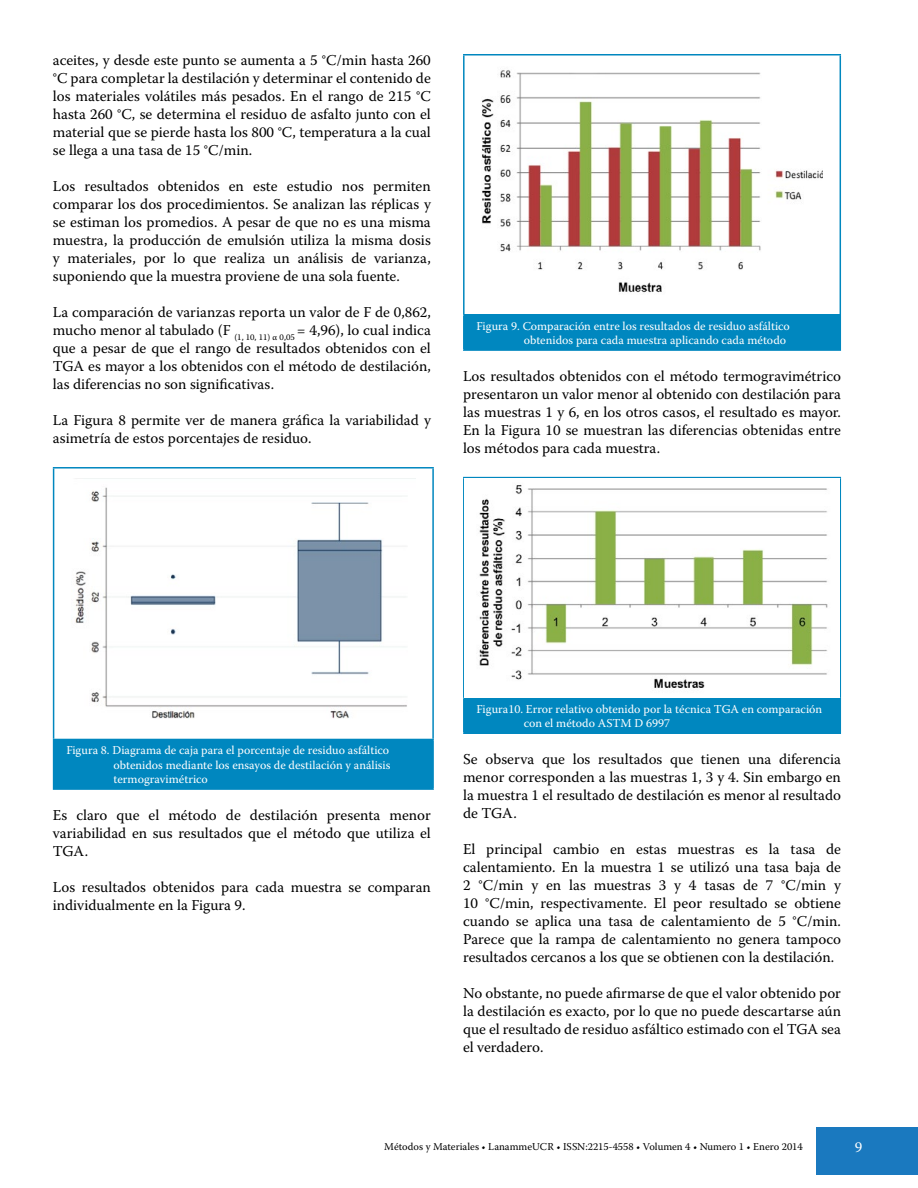
<style>
.page{position:relative;width:918px;height:1188px;background:#fff}
.page>*{position:absolute;margin:0;border:0;box-sizing:border-box;transform-origin:0 0}
.t1{font:15px/18px "Warnock Pro";color:#000;text-align:justify}
.t2{font:15px "Warnock Pro";color:#fff}
.t3{font:12px/14.4px "Warnock Pro";color:#fff}
.t4{font:10.5px "Warnock Pro";color:#000}
</style>
<div class="page">
<div style="left:816px;top:1127px;width:102px;height:47px;background:#1a79bf"></div>
<div style="left:54px;top:739px;width:379px;height:50px;background:#0087bf"></div>
<hr style="left:53px;top:739px;width:381px;height:1px;background:#0087bf">
<hr style="left:53px;top:740px;width:1px;height:48px;background:#0087bf">
<hr style="left:432px;top:740px;width:2px;height:48px;background:#0087bf">
<hr style="left:53px;top:788px;width:381px;height:2px;background:#0087bf">
<hr style="left:53px;top:467px;width:381px;height:2px;background:#0087bf">
<hr style="left:53px;top:469px;width:1px;height:270px;background:#0087bf">
<hr style="left:432px;top:469px;width:2px;height:270px;background:#0087bf">
<img style="left:75px;top:487px;width:332px;height:232px">
<div style="left:464px;top:315px;width:376px;height:35px;background:#0087bf"></div>
<hr style="left:463px;top:314px;width:378px;height:2px;background:#0087bf">
<hr style="left:463px;top:316px;width:2px;height:33px;background:#0087bf">
<hr style="left:840px;top:316px;width:1px;height:33px;background:#0087bf">
<hr style="left:463px;top:349px;width:378px;height:2px;background:#0087bf">
<hr style="left:463px;top:54px;width:378px;height:2px;background:#0087bf">
<hr style="left:463px;top:56px;width:2px;height:258px;background:#0087bf">
<hr style="left:840px;top:56px;width:1px;height:258px;background:#0087bf">
<img style="left:482px;top:70px;width:340px;height:223px">
<div style="left:464px;top:698px;width:376px;height:35px;background:#0087bf"></div>
<hr style="left:463px;top:697px;width:378px;height:2px;background:#0087bf">
<hr style="left:463px;top:699px;width:2px;height:33px;background:#0087bf">
<hr style="left:840px;top:699px;width:1px;height:33px;background:#0087bf">
<hr style="left:463px;top:732px;width:378px;height:2px;background:#0087bf">
<hr style="left:463px;top:477px;width:378px;height:1px;background:#0087bf">
<hr style="left:463px;top:478px;width:2px;height:219px;background:#0087bf">
<hr style="left:840px;top:478px;width:1px;height:219px;background:#0087bf">
<img style="left:479px;top:484px;width:349px;height:204px">
<p class="t1" style="left:53px;top:51px;width:380px">aceites, y desde este punto se aumenta a 5 °C/min hasta 260 °C para completar la destilación y determinar el contenido de los materiales volátiles más pesados. En el rango de 215 °C hasta 260 °C, se determina el residuo de asfalto junto con el material que se pierde hasta los 800 °C, temperatura a la cual se llega a una tasa de 15 °C/min.</p>
<p class="t1" style="left:53px;top:177px;width:380px">Los resultados obtenidos en este estudio nos permiten comparar los dos procedimientos. Se analizan las réplicas y se estiman los promedios. A pesar de que no es una misma muestra, la producción de emulsión utiliza la misma dosis y materiales, por lo que realiza un análisis de varianza, suponiendo que la muestra proviene de una sola fuente.</p>
<p class="t1" style="left:53px;top:303px;width:380px">La comparación de varianzas reporta un valor de F de 0,862, mucho menor al tabulado (F <sub>(1,</sub> <sub>10,</sub> <sub>11)</sub> <sub>α</sub> <sub>0,05</sub> = 4,96), lo cual indica que a pesar de que el rango de resultados obtenidos con el TGA es mayor a los obtenidos con el método de destilación, las diferencias no son significativas.</p>
<p class="t1" style="left:53px;top:411px;width:380px">La Figura 8 permite ver de manera gráfica la variabilidad y asimetría de estos porcentajes de residuo.</p>
<p class="t3" style="left:524px;top:318px;width:268px;text-indent:-47px">Figura 9. Comparación entre los resultados de residuo asfáltico obtenidos para cada muestra aplicando cada método</p>
<p class="t1" style="left:463px;top:367px;width:380px">Los resultados obtenidos con el método termogravimétrico presentaron un valor menor al obtenido con destilación para las muestras 1 y 6, en los otros casos, el resultado es mayor.<br>En la Figura 10 se muestran las diferencias obtenidas entre los métodos para cada muestra.</p>
<p class="t3" style="left:114px;top:743px;width:278px;text-align:justify;text-indent:-47px">Figura 8. Diagrama de caja para el porcentaje de residuo asfáltico obtenidos mediante los ensayos de destilación y análisis termogravimétrico</p>
<p class="t1" style="left:53px;top:806px;width:380px">Es claro que el método de destilación presenta menor variabilidad en sus resultados que el método que utiliza el TGA.</p>
<p class="t1" style="left:53px;top:878px;width:380px">Los resultados obtenidos para cada muestra se comparan individualmente en la Figura 9.</p>
<p class="t3" style="left:524px;top:701px;width:300px;text-indent:-47px">Figura10. Error relativo obtenido por la técnica TGA en comparación con el método ASTM D 6997</p>
<p class="t1" style="left:463px;top:750px;width:380px">Se observa que los resultados que tienen una diferencia menor corresponden a las muestras 1, 3 y 4. Sin embargo en la muestra 1 el resultado de destilación es menor al resultado de TGA.</p>
<p class="t1" style="left:463px;top:840px;width:380px">El principal cambio en estas muestras es la tasa de calentamiento. En la muestra 1 se utilizó una tasa baja de 2 °C/min y en las muestras 3 y 4 tasas de 7 °C/min y 10 °C/min, respectivamente. El peor resultado se obtiene cuando se aplica una tasa de calentamiento de 5 °C/min.<br>Parece que la rampa de calentamiento no genera tampoco resultados cercanos a los que se obtienen con la destilación.</p>
<p class="t1" style="left:463px;top:984px;width:380px">No obstante, no puede afirmarse de que el valor obtenido por la destilación es exacto, por lo que no puede descartarse aún que el resultado de residuo asfáltico estimado con el TGA sea el verdadero.</p>
<p class="t4" style="left:384px;top:1140px;width:420px">Métodos y Materiales • LanammeUCR • ISSN:2215-4558 • Volumen 4 • Numero 1 • Enero 2014</p>
<p class="t2" style="left:855px;top:1138px;width:9px">9</p>
</div>
